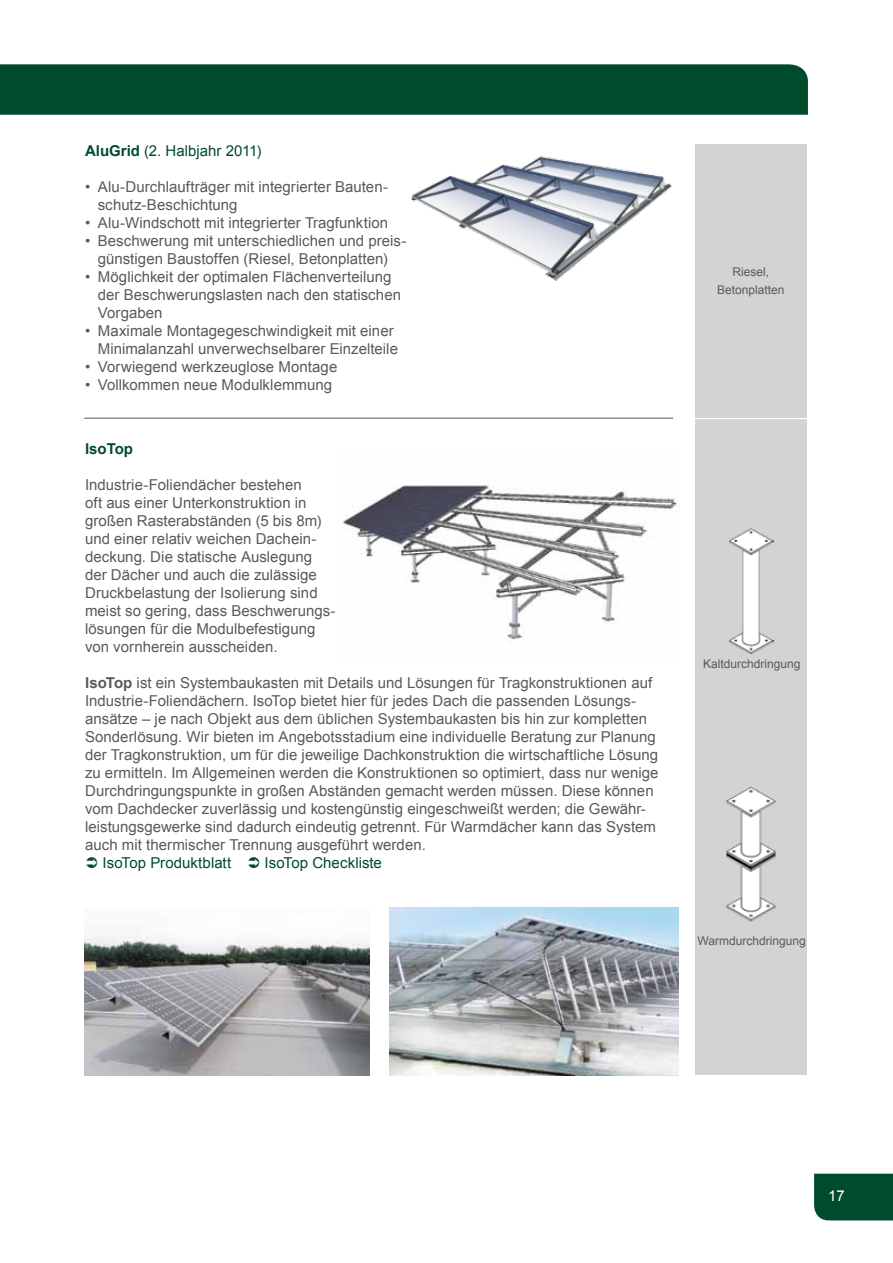
<style>
.page{position:relative;width:893px;height:1263px;background:#fff}
.page>*{position:absolute;margin:0;border:0;box-sizing:border-box;transform-origin:0 0}
.t1{font:15px/18px "Arial";letter-spacing:.005em;color:#58595b}
.t2{font:15px "Arial";color:#004b2c}
.t3{font:700 15px "Arial";color:#004b2c}
.t4{font:15px "Arial";color:#fff}
.t5{font:12px/18px "Arial";color:#58595b;text-align:center}
.s1{font-weight:700}
</style>
<div class="page">
<div style="left:0;top:64px;width:808px;height:51px;background:#004b2c"></div>
<div style="left:814px;top:1174px;width:79px;height:46px;background:#004b2c"></div>
<div style="left:828px;top:1190px;width:65px;height:14px;background:#004b2c"></div>
<img style="left:343px;top:485px;width:334px;height:158px">
<div style="left:696px;top:145px;width:111px;height:930px;background:#d1d3d4"></div>
<img style="left:729px;top:528px;width:45px;height:127px">
<img style="left:726px;top:787px;width:50px;height:135px">
<img style="left:84px;top:934px;width:285px;height:141px">
<img style="left:390px;top:907px;width:288px;height:168px">
<img style="left:411px;top:156px;width:261px;height:125px">
<hr style="left:693px;top:418px;width:122px;height:1px;background:#fff">
<hr style="left:84px;top:418px;width:589px;height:1px;background:#58595b">
<p class="t2" style="left:85px;top:140px;width:178px"><span class="s1">AluGrid</span> (2. Halbjahr 2011)</p>
<p class="t1" style="left:98px;top:177px;width:292px;text-indent:-13px">• Alu-Durchlaufträger mit integrierter Bauten&shy;schutz-Beschichtung</p>
<p class="t1" style="left:85px;top:213px;width:305px">• Alu-Windschott mit integrierter Tragfunktion</p>
<p class="t1" style="left:85px;top:231px;width:323px;text-align:center">• Beschwerung mit unterschiedlichen und preis&shy;günstigen Baustoffen (Riesel, Betonplatten)</p>
<p class="t1" style="left:98px;top:267px;width:305px;text-indent:-13px">• Möglichkeit der optimalen Flächenverteilung der Beschwerungslasten nach den statischen<br>Vorgaben</p>
<p class="t1" style="left:85px;top:321px;width:314px;text-align:right">• Maximale Montagegeschwindigkeit mit einer<br>Minimalanzahl unverwechselbarer Einzelteile</p>
<p class="t1" style="left:85px;top:357px;width:254px">• Vorwiegend werkzeuglose Montage</p>
<p class="t1" style="left:85px;top:375px;width:249px">• Vollkommen neue Modulklemmung</p>
<p class="t3" style="left:85px;top:439px;width:50px">IsoTop</p>
<p class="t1" style="left:85px;top:476px;width:252px">Industrie-Foliendächer bestehen<br>oft aus einer Unterkonstruktion in großen Rasterabständen (5 bis 8m) und einer relativ weichen Dachein&shy;deckung. Die statische Auslegung der Dächer und auch die zulässige Druckbelastung der Isolierung sind meist so gering, dass Beschwerungs&shy;lösungen für die Modulbefestigung von vornherein ausscheiden.</p>
<p class="t1" style="left:85px;top:674px;width:575px"><span class="s1">IsoTop</span> ist ein Systembaukasten mit Details und Lösungen für Tragkonstruktionen auf Industrie-Foliendächern. IsoTop bietet hier für jedes Dach die passenden Lösungs&shy;ansätze – je nach Objekt aus dem üblichen Systembaukasten bis hin zur kompletten Sonderlösung. Wir bieten im Angebotsstadium eine individuelle Beratung zur Planung der Tragkonstruktion, um für die jeweilige Dachkonstruktion die wirtschaftliche Lösung zu ermitteln. Im Allgemeinen werden die Konstruktionen so optimiert, dass nur wenige Durchdringungspunkte in großen Abständen gemacht werden müssen. Diese können vom Dachdecker zuverlässig und kostengünstig eingeschweißt werden; die Gewähr&shy;leistungsgewerke sind dadurch eindeutig getrennt. Für Warmdächer kann das System auch mit thermischer Trennung ausgeführt werden.</p>
<p class="t2" style="left:103px;top:853px;width:130px">IsoTop Produktblatt</p>
<p class="t2" style="left:265px;top:853px;width:119px">IsoTop Checkliste</p>
<p class="t5" style="left:717px;top:263px;width:69px">Riesel,<br>Betonplatten</p>
<p class="t5" style="left:703px;top:655px;width:99px">Kaltdurchdringung</p>
<p class="t5" style="left:698px;top:932px;width:110px">Warmdurchdringung</p>
<p class="t4" style="left:828px;top:1186px;width:18px">17</p>
</div>
